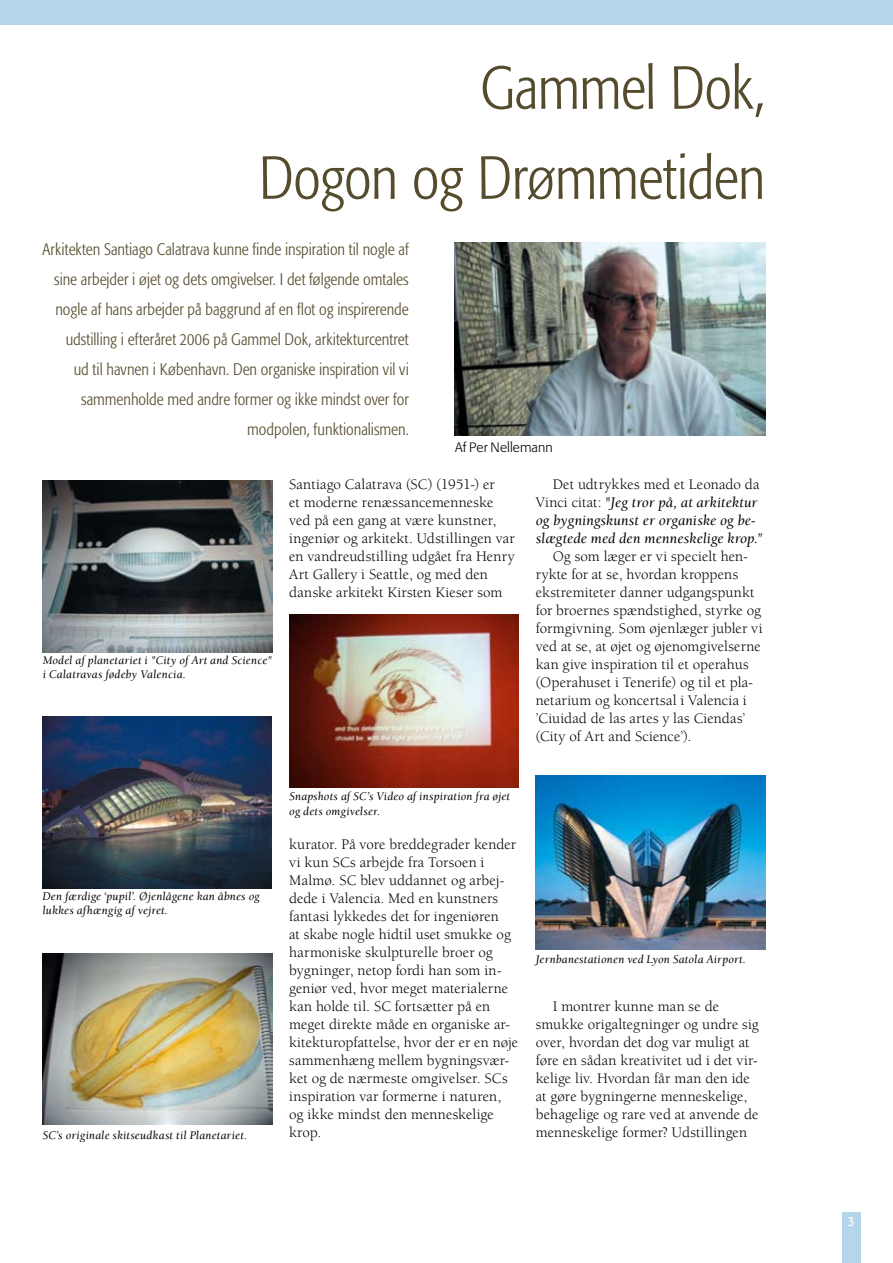
<style>
.page{position:relative;width:893px;height:1263px;background:#fff}
.page>*{position:absolute;margin:0;border:0;box-sizing:border-box;transform-origin:0 0}
.t1{font:300 condensed 60px/90px "Formata";letter-spacing:-.015em;color:#554b2d;text-align:right}
.t2{font:300 condensed 16.5px/30px "Formata";color:#554b2d;text-align:right}
.t3{font:15px/18px "Berkeley";letter-spacing:.005em;color:#000}
.t4{font:italic 15px/18px "Berkeley";letter-spacing:.005em;color:#000}
.t5{font:300 13.5px "Formata";letter-spacing:.005em;color:#000}
.t6{font:italic 12px/14.4px "Berkeley";letter-spacing:.015em;color:#000}
.s1{font-style:normal}
</style>
<div class="page">
<div style="left:842px;top:1212px;width:19px;height:51px;background:#b4d6eb"></div>
<div style="left:457px;top:0;width:436px;height:25px;background:#b4d6eb"></div>
<div style="left:0;top:0;width:457px;height:25px;background:#b4d6eb"></div>
<img style="left:454px;top:242px;width:311px;height:193px">
<img style="left:43px;top:480px;width:229px;height:173px">
<img style="left:43px;top:716px;width:229px;height:172px">
<img style="left:43px;top:953px;width:229px;height:172px">
<img style="left:289px;top:615px;width:230px;height:172px">
<img style="left:536px;top:776px;width:229px;height:173px">
<h1 class="t1" style="left:259px;top:44px;width:508px">Gammel Dok,<br>Dogon og Drømmetiden</h1>
<p class="t2" style="left:43px;top:234px;width:368px">Arkitekten Santiago Calatrava kunne finde inspiration til nogle af sine arbejder i øjet og dets omgivelser. I det følgende omtales nogle af hans arbejder på baggrund af en flot og inspirerende udstilling i efteråret 2006 på Gammel Dok, arkitekturcentret<br>ud til havnen i København. Den organiske inspiration vil vi sammenholde med andre former og ikke mindst over for modpolen, funktionalismen.</p>
<p class="t5" style="left:455px;top:440px;width:99px">Af Per Nellemann</p>
<p class="t3" style="left:289px;top:476px;width:227px">Santiago Calatrava (SC) (1951-) er<br>et moderne renæssancemenneske ved på een gang at være kunstner, ingeniør og arkitekt. Udstillingen var en vandreudstilling udgået fra Henry Art Gallery i Seattle, og med den danske arkitekt Kirsten Kieser som</p>
<p class="t6" style="left:43px;top:653px;width:231px">Model af planetariet i "City of Art and Science" i Calatravas fødeby Valencia.</p>
<p class="t4" style="left:536px;top:476px;width:229px;text-indent:17px"><span class="s1">Det udtrykkes med et Leonado da Vinci citat: "</span>Jeg tror på, at arkitektur og bygningskunst er organiske og be&shy;slægtede med den menneskelige krop."</p>
<p class="t3" style="left:536px;top:548px;width:228px;text-indent:17px">Og som læger er vi specielt hen&shy;rykte for at se, hvordan kroppens ekstremiteter danner udgangspunkt for broernes spændstighed, styrke og formgivning. Som øjenlæger jubler vi ved at se, at øjet og øjenomgivelserne kan give inspiration til et operahus (Operahuset i Tenerife) og til et pla&shy;netarium og koncertsal i Valencia i ’Ciuidad de las artes y las Ciendas’ (City of Art and Science’).</p>
<p class="t6" style="left:43px;top:889px;width:219px">Den færdige ‘pupil’. Øjenlågene kan åbnes og lukkes afhængig af vejret.</p>
<p class="t6" style="left:43px;top:1128px;width:206px">SC’s originale skitseudkast til Planetariet.</p>
<p class="t6" style="left:289px;top:789px;width:223px">Snapshots af SC’s Video af inspiration fra øjet og dets omgivelser.</p>
<p class="t3" style="left:289px;top:836px;width:231px">kurator. På vore breddegrader kender vi kun SCs arbejde fra Torsoen i Malmø. SC blev uddannet og arbej&shy;dede i Valencia. Med en kunstners fantasi lykkedes det for ingeniøren<br>at skabe nogle hidtil uset smukke og harmoniske skulpturelle broer og bygninger, netop fordi han som in&shy;geniør ved, hvor meget materialerne kan holde til. SC fortsætter på en meget direkte måde en organiske ar&shy;kitekturopfattelse, hvor der er en nøje sammenhæng mellem bygningsvær&shy;ket og de nærmeste omgivelser. SCs inspiration var formerne i naturen, og ikke mindst den menneskelige krop.</p>
<p class="t6" style="left:536px;top:952px;width:211px">Jernbanestationen ved Lyon Satola Airport.</p>
<p class="t3" style="left:536px;top:998px;width:225px;text-indent:17px">I montrer kunne man se de smukke origaltegninger og undre sig over, hvordan det dog var muligt at føre en sådan kreativitet ud i det vir&shy;kelige liv. Hvordan får man den ide at gøre bygningerne menneskelige, behagelige og rare ved at anvende de menneskelige former? Udstillingen</p>
</div>
